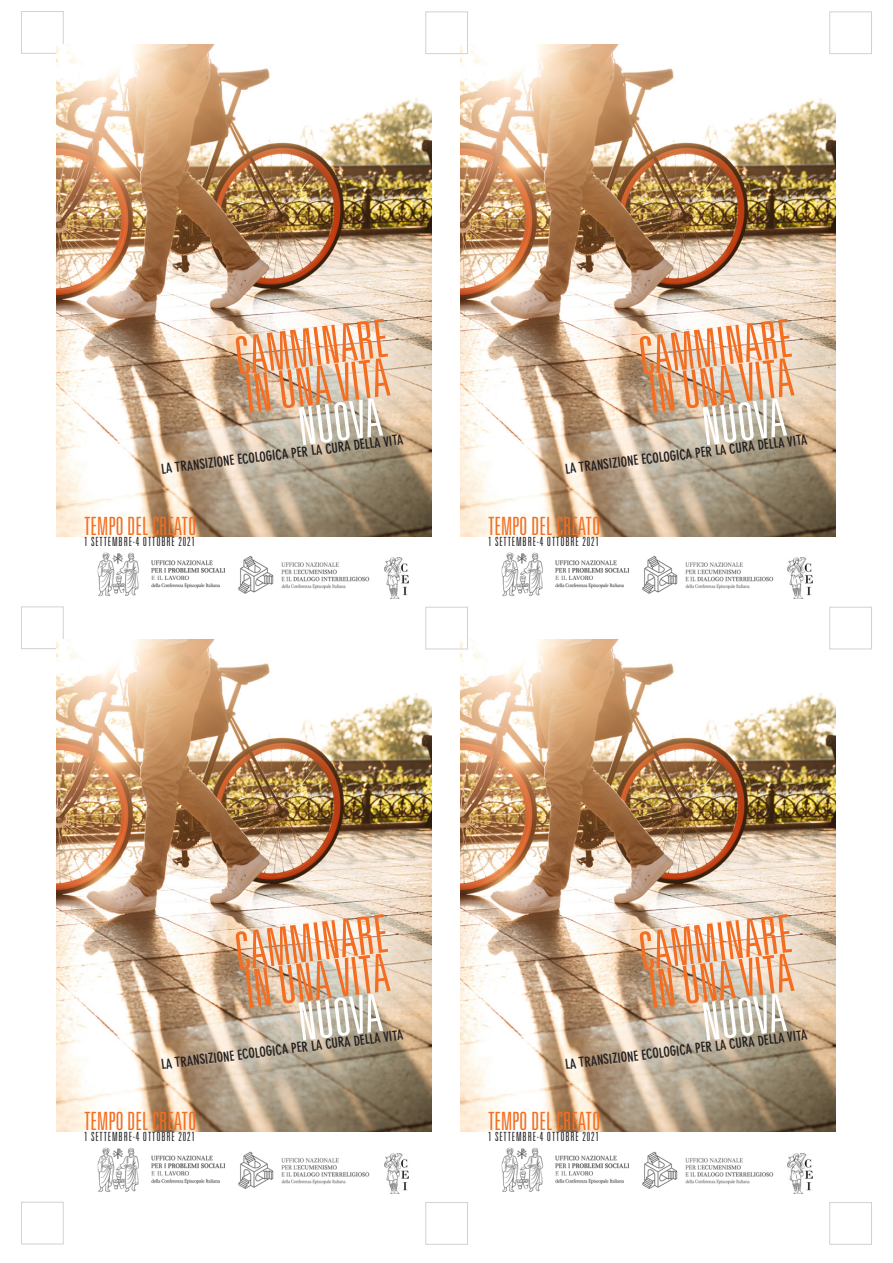
<style>
.page{position:relative;width:893px;height:1263px;background:#fff}
.page>*{position:absolute;margin:0;border:0;box-sizing:border-box;transform-origin:0 0}
.t1{font:300 ultra-condensed 25.2px "Univers LT";color:#f36e21}
.t2{font:700 condensed 13.65px "DIN Neuzeit Grotesk";color:#231f20}
.t3{font:300 ultra-condensed 12.6px "Univers LT";letter-spacing:.07em;color:#231f20}
</style>
<div class="page">
<div style="left:21px;top:606px;width:43px;height:43px;border:1px solid #d1d2d4"></div>
<div style="left:21px;top:1202px;width:43px;height:42px;border:1px solid #d1d2d4"></div>
<div style="left:425px;top:1202px;width:43px;height:43px;border:1px solid #d1d2d4"></div>
<div style="left:21px;top:11px;width:43px;height:43px;border:1px solid #d1d2d4"></div>
<img style="left:461px;top:45px;width:374px;height:491px">
<img style="left:57px;top:45px;width:374px;height:491px">
<img style="left:461px;top:640px;width:374px;height:491px">
<img style="left:57px;top:640px;width:374px;height:491px">
<svg style="left:639px;top:319px;width:156px;height:126px;background:#deb698"></svg>
<svg style="left:235px;top:319px;width:156px;height:126px;background:#deb698"></svg>
<svg style="left:639px;top:914px;width:156px;height:126px;background:#dfb698"></svg>
<svg style="left:235px;top:914px;width:156px;height:126px;background:#dfb698"></svg>
<img style="left:501px;top:552px;width:128px;height:45px">
<img style="left:97px;top:552px;width:128px;height:45px">
<img style="left:501px;top:1147px;width:128px;height:45px">
<img style="left:97px;top:1147px;width:128px;height:45px">
<img style="left:642px;top:556px;width:132px;height:38px">
<img style="left:238px;top:556px;width:132px;height:38px">
<img style="left:642px;top:1151px;width:132px;height:38px">
<img style="left:238px;top:1151px;width:132px;height:38px">
<img style="left:788px;top:558px;width:24px;height:40px">
<img style="left:384px;top:558px;width:24px;height:40px">
<img style="left:788px;top:1153px;width:24px;height:41px">
<img style="left:384px;top:1153px;width:24px;height:41px">
<div style="left:425px;top:11px;width:43px;height:43px;border:1px solid #d1d2d4"></div>
<div style="left:425px;top:607px;width:43px;height:42px;border:1px solid #d1d2d4"></div>
<div style="left:829px;top:607px;width:43px;height:42px;border:1px solid #d1d2d4"></div>
<div style="left:829px;top:1202px;width:43px;height:43px;border:1px solid #d1d2d4"></div>
<div style="left:829px;top:11px;width:43px;height:43px;border:1px solid #d1d2d4"></div>
<p class="t2" style="left:160px;top:461px;width:245px;rotate:-7deg">LA TRANSIZIONE ECOLOGICA PER LA CURA DELLA VITA</p>
<p class="t2" style="left:564px;top:461px;width:245px;rotate:-7deg">LA TRANSIZIONE ECOLOGICA PER LA CURA DELLA VITA</p>
<p class="t1" style="left:84px;top:511px;width:114px">TEMPO DEL CREATO</p>
<p class="t3" style="left:84px;top:534px;width:112px">1 SETTEMBRE-4 OTTOBRE 2021</p>
<p class="t1" style="left:488px;top:511px;width:114px">TEMPO DEL CREATO</p>
<p class="t3" style="left:488px;top:534px;width:112px">1 SETTEMBRE-4 OTTOBRE 2021</p>
<p class="t2" style="left:160px;top:1056px;width:245px;rotate:-7deg">LA TRANSIZIONE ECOLOGICA PER LA CURA DELLA VITA</p>
<p class="t2" style="left:564px;top:1056px;width:245px;rotate:-7deg">LA TRANSIZIONE ECOLOGICA PER LA CURA DELLA VITA</p>
<p class="t1" style="left:84px;top:1107px;width:114px">TEMPO DEL CREATO</p>
<p class="t3" style="left:84px;top:1130px;width:112px">1 SETTEMBRE-4 OTTOBRE 2021</p>
<p class="t1" style="left:488px;top:1107px;width:114px">TEMPO DEL CREATO</p>
<p class="t3" style="left:488px;top:1130px;width:112px">1 SETTEMBRE-4 OTTOBRE 2021</p>
</div>
